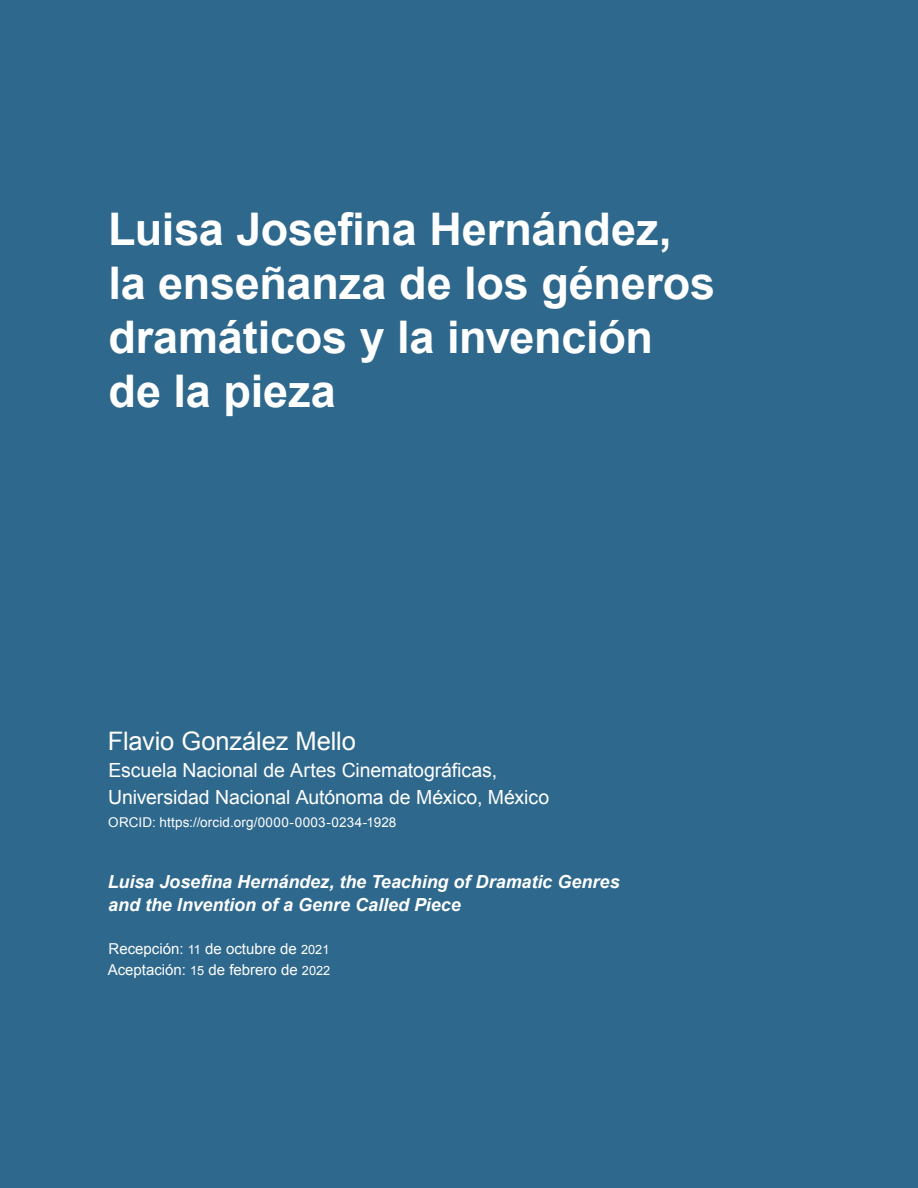
<style>
.page{position:relative;width:918px;height:1188px;background:#2e688c}
.page>*{position:absolute;margin:0;border:0;box-sizing:border-box;transform-origin:0 0}
.Titulo_grande{font:700 45px/54px "Arial";letter-spacing:-.005em;color:#fff}
.Autor{font:25.5px "Arial";letter-spacing:-.005em;color:#fff}
.Autor_institucion{font:19.5px/27px "Arial";letter-spacing:-.005em;color:#fff}
.Título_ingles{font:italic 700 18px/22.5px "Arial";letter-spacing:-.005em;color:#fff}
.Fecha{font:15px/21px "Arial";color:#fff}
.Autor_orcid{font:13.5px "Arial";letter-spacing:.01em;color:#fff}
.s1{font-size:12.75px}
</style>
<div class="page">
<p class="Titulo_grande" style="left:108px;top:204px;width:608px">Luisa Josefina Hernández, la enseñanza de los géneros dramáticos y la invención de la pieza</p>
<p class="Autor" style="left:108px;top:725px;width:250px">Flavio González Mello</p>
<p class="Autor_institucion" style="left:108px;top:757px;width:443px">Escuela Nacional de Artes Cinematográficas,<br>Universidad Nacional Autónoma de México, México</p>
<p class="Autor_orcid" style="left:108px;top:813px;width:290px">ORCID: https://orcid.org/0000-0003-0234-1928</p>
<p class="Título_ingles" style="left:108px;top:872px;width:513px">Luisa Josefina Hernández, the Teaching of Dramatic Genres and the Invention of a Genre Called Piece</p>
<p class="Fecha" style="left:108px;top:939px;width:224px">Recepción: <span class="s1">11</span> de octubre de <span class="s1">2021<br></span>Aceptación: <span class="s1">15</span> de febrero de <span class="s1">2022</span></p>
</div>
